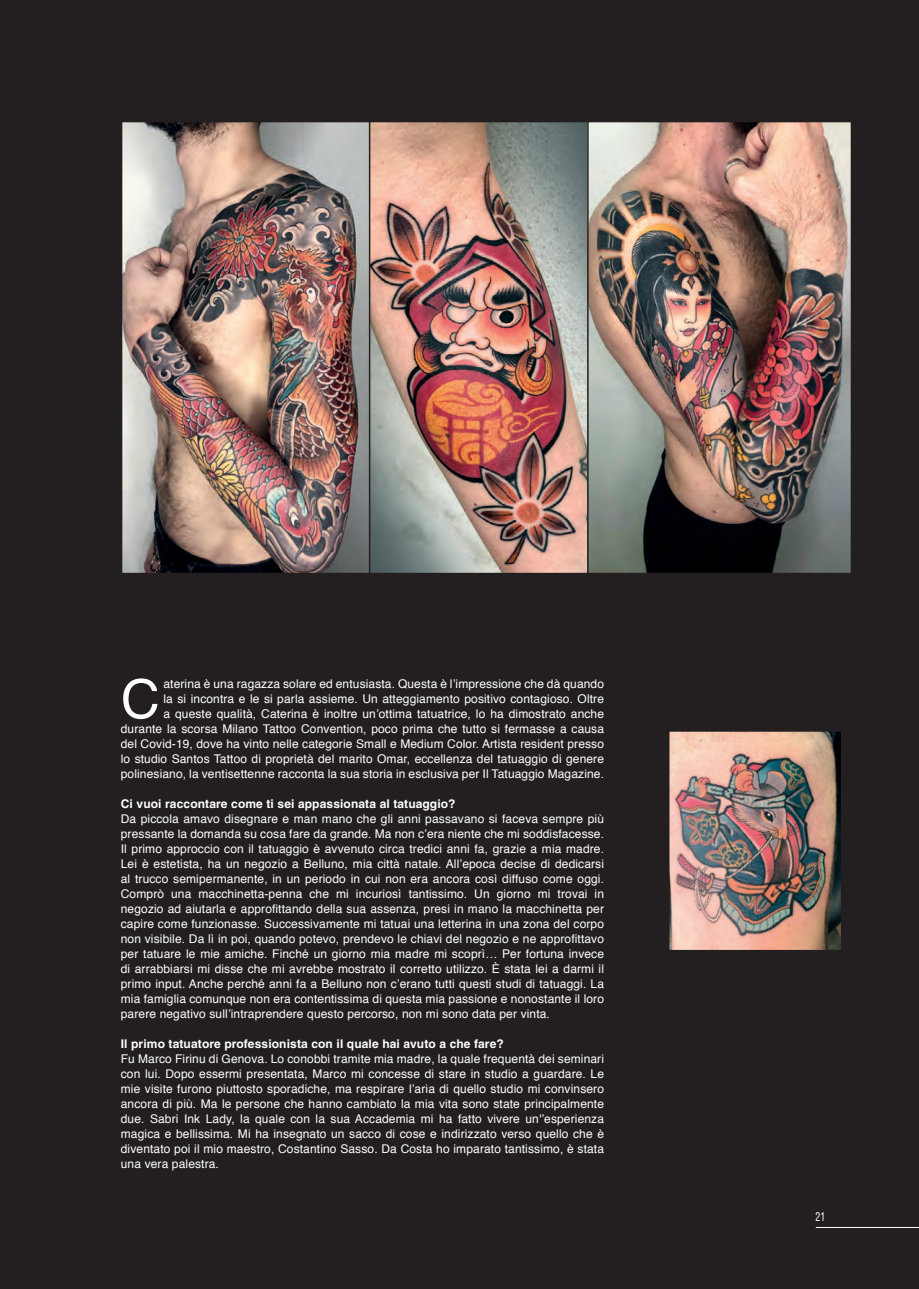
<style>
.page{position:relative;width:919px;height:1289px;background:#fff}
.page>*{position:absolute;margin:0;border:0;box-sizing:border-box;transform-origin:0 0}
.t1{font:53.85px "Helvetica";color:#fff}
.t2{font:12px/15px "Helvetica";letter-spacing:.01em;color:#fff;text-align:justify}
.t3{font:700 12px "Helvetica";letter-spacing:.01em;color:#fff}
.t4{font:12px "Helvetica Condensed Cond Yu";color:#fff;scale:.82 1}
</style>
<div class="page">
<div style="left:0;top:0;width:918px;height:1288px;background:#231f20"></div>
<img style="left:124px;top:124px;width:245px;height:447px">
<div style="left:121px;top:121px;width:262px;height:453px;border:2px solid #231f20"></div>
<img style="left:372px;top:124px;width:215px;height:447px">
<div style="left:369px;top:121px;width:223px;height:453px;border:2px solid #231f20"></div>
<img style="left:590px;top:124px;width:259px;height:447px">
<div style="left:587px;top:121px;width:265px;height:453px;border:2px solid #231f20"></div>
<img style="left:671px;top:733px;width:168px;height:215px">
<div style="left:668px;top:730px;width:174px;height:221px;border:2px solid #231f20"></div>
<hr style="left:815px;top:1226px;width:103px;height:1px;background:#fff">
<h1 class="t1" style="left:121px;top:657px;width:40px">C</h1>
<p class="t2" style="left:121px;top:676px;width:484px;text-align:right">aterina è una ragazza solare ed entusiasta. Questa è l’impressione che dà quando<br>la si incontra e le si parla assieme. Un atteggiamento positivo contagioso. Oltre<br>a queste qualità, Caterina è inoltre un’ottima tatuatrice, lo ha dimostrato anche durante la scorsa Milano Tattoo Convention, poco prima che tutto si fermasse a causa del Covid-19, dove ha vinto nelle categorie Small e Medium Color. Artista resident presso lo studio Santos Tattoo di proprietà del marito Omar, eccellenza del tatuaggio di genere polinesiano, la ventisettenne racconta la sua storia in esclusiva per Il Tatuaggio Magazine.</p>
<p class="t3" style="left:121px;top:796px;width:336px">Ci vuoi raccontare come ti sei appassionata al tatuaggio?</p>
<p class="t2" style="left:121px;top:811px;width:484px">Da piccola amavo disegnare e man mano che gli anni passavano si faceva sempre più pressante la domanda su cosa fare da grande. Ma non c’era niente che mi soddisfacesse.<br>Il primo approccio con il tatuaggio è avvenuto circa tredici anni fa, grazie a mia madre.<br>Lei è estetista, ha un negozio a Belluno, mia città natale. All’epoca decise di dedicarsi al trucco semipermanente, in un periodo in cui non era ancora così diffuso come oggi.<br>Comprò una macchinetta-penna che mi incuriosì tantissimo. Un giorno mi trovai in negozio ad aiutarla e approfittando della sua assenza, presi in mano la macchinetta per capire come funzionasse. Successivamente mi tatuai una letterina in una zona del corpo non visibile. Da lì in poi, quando potevo, prendevo le chiavi del negozio e ne approfittavo per tatuare le mie amiche. Finché un giorno mia madre mi scoprì… Per fortuna invece di arrabbiarsi mi disse che mi avrebbe mostrato il corretto utilizzo. È stata lei a darmi il primo input. Anche perché anni fa a Belluno non c’erano tutti questi studi di tatuaggi. La mia famiglia comunque non era contentissima di questa mia passione e nonostante il loro parere negativo sull’intraprendere questo percorso, non mi sono data per vinta.</p>
<p class="t3" style="left:121px;top:1036px;width:384px">Il primo tatuatore professionista con il quale hai avuto a che fare?</p>
<p class="t2" style="left:121px;top:1051px;width:484px">Fu Marco Firinu di Genova. Lo conobbi tramite mia madre, la quale frequentà dei seminari con lui. Dopo essermi presentata, Marco mi concesse di stare in studio a guardare. Le mie visite furono piuttosto sporadiche, ma respirare l’aria di quello studio mi convinsero ancora di più. Ma le persone che hanno cambiato la mia vita sono state principalmente due. Sabri Ink Lady, la quale con la sua Accademia mi ha fatto vivere un'’esperienza magica e bellissima. Mi ha insegnato un sacco di cose e indirizzato verso quello che è diventato poi il mio maestro, Costantino Sasso. Da Costa ho imparato tantissimo, è stata una vera palestra.</p>
<p class="t4" style="left:815px;top:1208px;width:14px">21</p>
</div>
